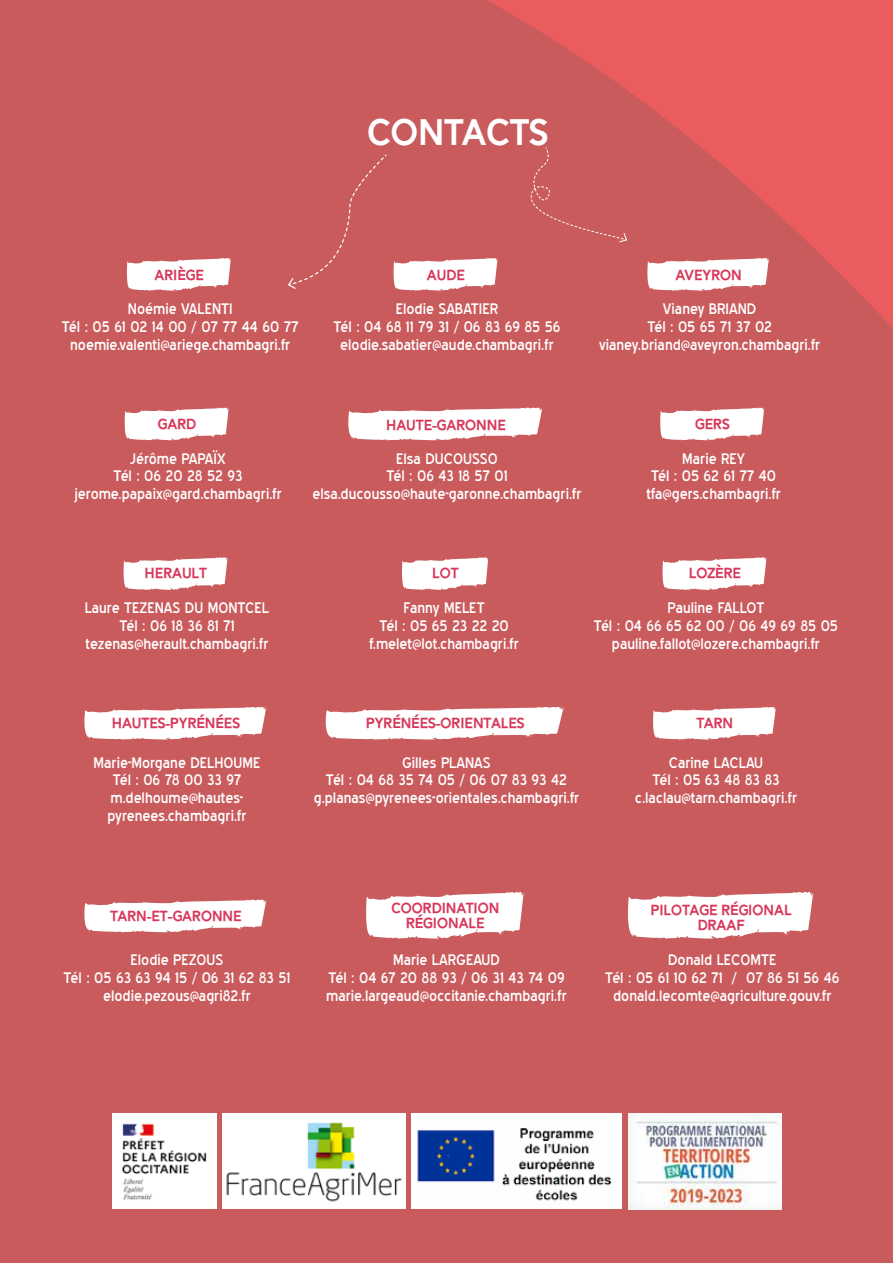
<style>
.page{position:relative;width:893px;height:1263px;background:#c95b5d}
.page>*{position:absolute;margin:0;border:0;box-sizing:border-box;transform-origin:0 0}
.t1{font:800 44.7px "Alesand";color:#fff}
.t2{font:800 18.15px/14.9px "Alesand";color:#d7385a;text-align:center}
.t3{font:14.85px/17.9px "Blue Highway";color:#fff;text-align:center}
</style>
<div class="page">
<svg style="left:618px;top:350px;width:18px;height:9px"></svg>
<div style="left:287px;top:154px;width:100px;height:136px;background:#c95b5d"></div>
<svg style="left:127px;top:257px;width:104px;height:34px"></svg>
<svg style="left:394px;top:257px;width:104px;height:34px"></svg>
<svg style="left:662px;top:557px;width:105px;height:33px"></svg>
<svg style="left:124px;top:557px;width:104px;height:33px"></svg>
<svg style="left:125px;top:407px;width:104px;height:33px"></svg>
<svg style="left:326px;top:706px;width:239px;height:34px"></svg>
<svg style="left:84px;top:706px;width:183px;height:34px"></svg>
<svg style="left:84px;top:899px;width:183px;height:33px"></svg>
<svg style="left:660px;top:407px;width:105px;height:33px"></svg>
<svg style="left:366px;top:891px;width:159px;height:48px"></svg>
<svg style="left:628px;top:891px;width:186px;height:48px"></svg>
<svg style="left:647px;top:257px;width:123px;height:34px"></svg>
<svg style="left:402px;top:557px;width:87px;height:33px"></svg>
<svg style="left:348px;top:407px;width:195px;height:33px"></svg>
<svg style="left:653px;top:706px;width:124px;height:34px"></svg>
<div style="left:530px;top:146px;width:98px;height:97px;background:#c95b5d"></div>
<img style="left:113px;top:1114px;width:103px;height:95px">
<img style="left:628px;top:1114px;width:153px;height:95px">
<img style="left:222px;top:1114px;width:183px;height:95px">
<img style="left:411px;top:1114px;width:211px;height:95px">
<h1 class="t1" style="left:367px;top:110px;width:182px">contacts</h1>
<p class="t2" style="left:154px;top:268px;width:51px">ariège</p>
<p class="t2" style="left:427px;top:268px;width:39px">aude</p>
<p class="t3" style="left:62px;top:300px;width:238px">Noémie VALENTI<br>Tél : 05 61 02 14 00 / 07 77 44 60 77 noemie.valenti@ariege.chambagri.fr</p>
<p class="t3" style="left:334px;top:300px;width:228px">Elodie SABATIER<br>Tél : 04 68 11 79 31 / 06 83 69 85 56 elodie.sabatier@aude.chambagri.fr</p>
<p class="t2" style="left:675px;top:268px;width:68px">AVEYRON</p>
<p class="t3" style="left:599px;top:300px;width:223px">Vianey BRIAND<br>Tél : 05 65 71 37 02 vianey.briand@aveyron.chambagri.fr</p>
<p class="t2" style="left:158px;top:416px;width:40px">gard</p>
<p class="t3" style="left:74px;top:449px;width:209px">Jérôme PAPAÏX<br>Tél : 06 20 28 52 93 jerome.papaix@gard.chambagri.fr</p>
<p class="t2" style="left:386px;top:417px;width:121px">haute-garonne</p>
<p class="t3" style="left:313px;top:449px;width:271px">Elsa DUCOUSSO<br>Tél : 06 43 18 57 01 elsa.ducousso@haute-garonne.chambagri.fr</p>
<p class="t2" style="left:695px;top:416px;width:36px">gers</p>
<p class="t3" style="left:646px;top:449px;width:136px">Marie REY<br>Tél : 05 62 61 77 40 tfa@gers.chambagri.fr</p>
<p class="t2" style="left:145px;top:566px;width:64px">HERAULT</p>
<p class="t2" style="left:689px;top:566px;width:54px">LOzère</p>
<p class="t2" style="left:432px;top:566px;width:28px">lot</p>
<p class="t3" style="left:85px;top:599px;width:186px">Laure TEZENAS DU MONTCEL<br>Tél : 06 18 36 81 71 tezenas@herault.chambagri.fr</p>
<p class="t3" style="left:369px;top:599px;width:151px">Fanny MELET<br>Tél : 05 65 23 22 20 f.melet@lot.chambagri.fr</p>
<p class="t3" style="left:594px;top:599px;width:246px">Pauline FALLOT<br>Tél : 04 66 65 62 00 / 06 49 69 85 05 pauline.fallot@lozere.chambagri.fr</p>
<p class="t2" style="left:112px;top:715px;width:130px">hautes-pyrénées</p>
<p class="t2" style="left:366px;top:715px;width:160px">PYRÉNÉES-ORIENTALES</p>
<p class="t3" style="left:94px;top:753px;width:168px">Marie-Morgane DELHOUME<br>Tél : 06 78 00 33 97 m.delhoume@hautes&shy;pyrenees.chambagri.fr</p>
<p class="t3" style="left:314px;top:753px;width:267px">Gilles PLANAS<br>Tél : 04 68 35 74 05 / 06 07 83 93 42 g.planas@pyrenees-orientales.chambagri.fr</p>
<p class="t2" style="left:697px;top:715px;width:38px">tarn</p>
<p class="t3" style="left:635px;top:753px;width:164px">Carine LACLAU<br>Tél : 05 63 48 83 83 c.laclau@tarn.chambagri.fr</p>
<p class="t2" style="left:110px;top:908px;width:133px">tarn-et-garonne</p>
<p class="t3" style="left:64px;top:951px;width:228px">Elodie PEZOUS<br>Tél : 05 63 63 94 15 / 06 31 62 83 51 elodie.pezous@agri82.fr</p>
<p class="t2" style="left:391px;top:900px;width:109px">Coordination régionale</p>
<p class="t2" style="left:651px;top:903px;width:142px">Pilotage régional<br>DRAAF</p>
<p class="t3" style="left:326px;top:951px;width:242px">Marie LARGEAUD<br>Tél : 04 67 20 88 93 / 06 31 43 74 09 marie.largeaud@occitanie.chambagri.fr</p>
<p class="t3" style="left:605px;top:951px;width:236px">Donald LECOMTE<br>Tél : 05 61 10 62 71 / 07 86 51 56 46 donald.lecomte@agriculture.gouv.fr</p>
</div>
